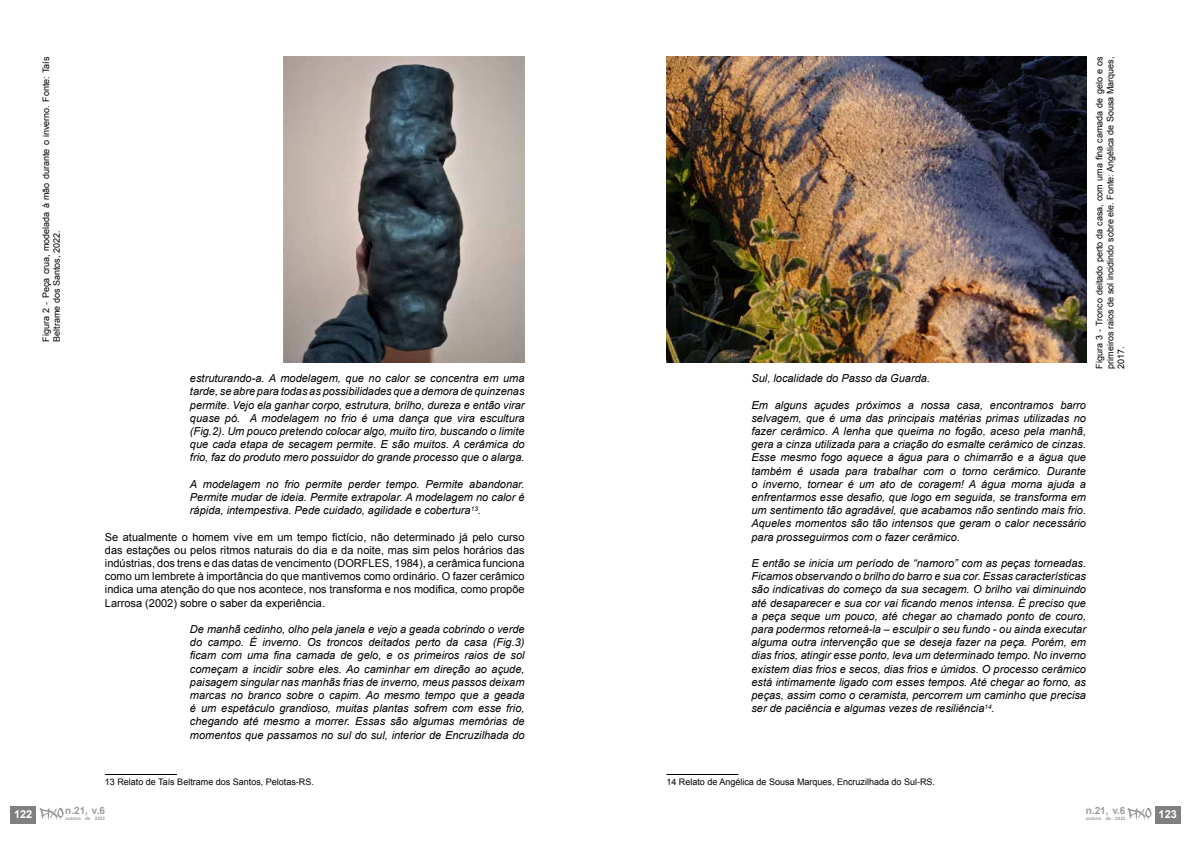
<style>
.page{position:relative;width:1191px;height:842px;background:#fff}
.page>*{position:absolute;margin:0;border:0;box-sizing:border-box;transform-origin:0 0}
.t1{font:italic 11px/13.2px "Arial";color:#000;text-align:justify}
.t2{font:11px/13.2px "Arial";color:#000;text-align:justify}
.t3{font:700 11px "Arial";color:#fff}
.t4{font:700 10px "Arial";color:#9d9d9c}
.t5{font:9px/10.8px "Arial";color:#000}
.t6{font:700 4.6px "Arial";color:#9d9d9c}
</style>
<div class="page">
<hr style="left:105px;top:774px;width:72px;height:1px;background:#000">
<hr style="left:666px;top:774px;width:72px;height:1px;background:#000">
<img style="left:283px;top:57px;width:241px;height:306px">
<img style="left:666px;top:57px;width:420px;height:306px">
<div style="left:1155px;top:806px;width:25px;height:17px;background:#808080"></div>
<svg style="left:1127px;top:808px;width:24px;height:13px"></svg>
<div style="left:11px;top:806px;width:25px;height:17px;background:#808080"></div>
<svg style="left:40px;top:808px;width:24px;height:13px"></svg>
<p class="t3" style="left:14px;top:807px;width:20px">122</p>
<p class="t5" style="left:41px;top:342px;width:286px;rotate:-90deg">Figura 2 - Peça crua, modelada à mão durante o inverno. Fonte: Taís<br>Beltrame dos Santos, 2022.</p>
<p class="t5" style="left:1094px;top:369px;width:313px;text-align:justify;rotate:-90deg">Figura 3 - Tronco deitado perto da casa, com uma fina camada de gelo e os primeiros raios de sol incidindo sobre ele. Fonte: Angélica de Sousa Marques, 2017.</p>
<p class="t1" style="left:190px;top:372px;width:336px">estruturando-a. A modelagem, que no calor se concentra em uma tarde, se abre para todas as possibilidades que a demora de quinzenas permite. Vejo ela ganhar corpo, estrutura, brilho, dureza e então virar quase pó. A modelagem no frio é uma dança que vira escultura (Fig.2). Um pouco pretendo colocar algo, muito tiro, buscando o limite que cada etapa de secagem permite. E são muitos. A cerâmica do frio, faz do produto mero possuidor do grande processo que o alarga.</p>
<p class="t1" style="left:190px;top:477px;width:336px">A modelagem no frio permite perder tempo. Permite abandonar.<br>Permite mudar de ideia. Permite extrapolar. A modelagem no calor é rápida, intempestiva. Pede cuidado, agilidade e cobertura<sup>13</sup>.</p>
<p class="t2" style="left:105px;top:530px;width:421px">Se atualmente o homem vive em um tempo fictício, não determinado já pelo curso das estações ou pelos ritmos naturais do dia e da noite, mas sim pelos horários das indústrias, dos trens e das datas de vencimento (DORFLES, 1984), a cerâmica funciona como um lembrete à importância do que mantivemos como ordinário. O fazer cerâmico indica uma atenção do que nos acontece, nos transforma e nos modifica, como propõe Larrosa (2002) sobre o saber da experiência.</p>
<p class="t1" style="left:190px;top:623px;width:336px">De manhã cedinho, olho pela janela e vejo a geada cobrindo o verde do campo. É inverno. Os troncos deitados perto da casa (Fig.3) ficam com uma fina camada de gelo, e os primeiros raios de sol começam a incidir sobre eles. Ao caminhar em direção ao açude, paisagem singular nas manhãs frias de inverno, meus passos deixam marcas no branco sobre o capim. Ao mesmo tempo que a geada é um espetáculo grandioso, muitas plantas sofrem com esse frio, chegando até mesmo a morrer. Essas são algumas memórias de momentos que passamos no sul do sul, interior de Encruzilhada do</p>
<p class="t5" style="left:105px;top:777px;width:210px">13 Relato de Taís Beltrame dos Santos, Pelotas-RS.</p>
<p class="t4" style="left:65px;top:804px;width:41px">n.21, v.6</p>
<p class="t6" style="left:65px;top:815px;width:41px">outono de 2022</p>
<p class="t1" style="left:751px;top:372px;width:180px">Sul, localidade do Passo da Guarda.</p>
<p class="t1" style="left:751px;top:398px;width:336px">Em alguns açudes próximos a nossa casa, encontramos barro selvagem, que é uma das principais matérias primas utilizadas no fazer cerâmico. A lenha que queima no fogão, aceso pela manhã, gera a cinza utilizada para a criação do esmalte cerâmico de cinzas.<br>Esse mesmo fogo aquece a água para o chimarrão e a água que também é usada para trabalhar com o torno cerâmico. Durante o inverno, tornear é um ato de coragem! A água morna ajuda a enfrentarmos esse desafio, que logo em seguida, se transforma em um sentimento tão agradável, que acabamos não sentindo mais frio.<br>Aqueles momentos são tão intensos que geram o calor necessário para prosseguirmos com o fazer cerâmico.</p>
<p class="t1" style="left:751px;top:557px;width:336px">E então se inicia um período de “namoro” com as peças torneadas.<br>Ficamos observando o brilho do barro e sua cor. Essas características são indicativas do começo da sua secagem. O brilho vai diminuindo até desaparecer e sua cor vai ficando menos intensa. É preciso que a peça seque um pouco, até chegar ao chamado ponto de couro, para podermos retorneá-la – esculpir o seu fundo - ou ainda executar alguma outra intervenção que se deseja fazer na peça. Porém, em dias frios, atingir esse ponto, leva um determinado tempo. No inverno existem dias frios e secos, dias frios e úmidos. O processo cerâmico está intimamente ligado com esses tempos. Até chegar ao forno, as peças, assim como o ceramista, percorrem um caminho que precisa ser de paciência e algumas vezes de resiliência<sup>14</sup>.</p>
<p class="t5" style="left:666px;top:777px;width:270px">14 Relato de Angélica de Sousa Marques, Encruzilhada do Sul-RS.</p>
<p class="t4" style="left:1085px;top:804px;width:41px">n.21, v.6</p>
<p class="t6" style="left:1085px;top:815px;width:41px">outono de 2022</p>
<p class="t3" style="left:1158px;top:807px;width:20px">123</p>
</div>
